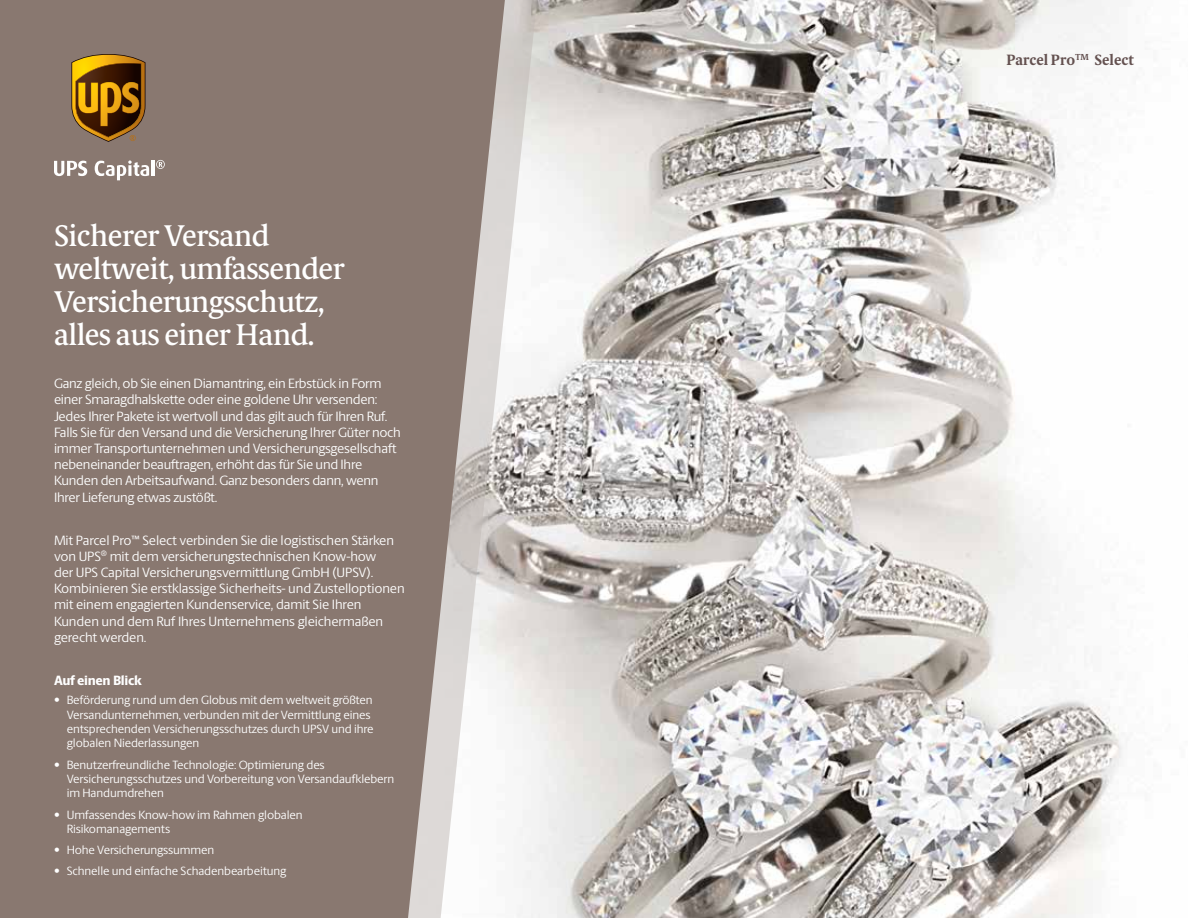
<style>
.page{position:relative;width:1188px;height:918px;background:#fff}
.page>*{position:absolute;margin:0;border:0;box-sizing:border-box;transform-origin:0 0}
.t1{font:500 30px/33px "UPS Berlingske Serif Tx";letter-spacing:-.02em;color:#fff}
.t2{font:700 15px "UPS Berlingske Serif Tx";color:#645150}
.t3{font:13.5px/16.2px "UPS Berlingske Sans";letter-spacing:-.02em;color:#fff}
.t4{font:800 13.5px "UPS Berlingske Sans";letter-spacing:-.02em;color:#fff}
.t5{font:12px/14.4px "UPS Berlingske Sans";letter-spacing:-.01em;color:#fff}
</style>
<div class="page">
<img style="left:540px;top:0;width:588px;height:918px">
<svg style="left:505px;top:0;width:35px;height:918px"></svg>
<svg style="left:0;top:0;width:505px;height:918px;fill:#897870"></svg>
<svg style="left:54px;top:161px;width:33px;height:15px"></svg>
<svg style="left:95px;top:160px;width:54px;height:20px"></svg>
<hr style="left:151px;top:161px;width:3px;height:15px;background:#fff">
<svg style="left:156px;top:160px;width:9px;height:9px"></svg>
<svg style="left:71px;top:54px;width:74px;height:88px"></svg>
<h1 class="t1" style="left:54px;top:219px;width:292px">Sicherer Versand weltweit, umfassender<br>Versicherungsschutz, alles aus einer Hand.</h1>
<p class="t3" style="left:54px;top:375px;width:348px">Ganz gleich, ob Sie einen Diamantring, ein Erbstück in Form einer Smaragdhalskette oder eine goldene Uhr versenden:<br>Jedes Ihrer Pakete ist wertvoll und das gilt auch für Ihren Ruf.<br>Falls Sie für den Versand und die Versicherung Ihrer Güter noch immer Transportunternehmen und Versicherungsgesellschaft nebeneinander beauftragen, erhöht das für Sie und Ihre Kunden den Arbeitsaufwand. Ganz besonders dann, wenn Ihrer Lieferung etwas zustößt.</p>
<p class="t3" style="left:54px;top:531px;width:352px">Mit Parcel Pro™ Select verbinden Sie die logistischen Stärken von UPS<sup>®</sup> mit dem versicherungstechnischen Know-how<br>der UPS Capital Versicherungsvermittlung GmbH (UPSV).<br>Kombinieren Sie erstklassige Sicherheits- und Zustelloptionen mit einem engagierten Kundenservice, damit Sie Ihren Kunden und dem Ruf Ihres Unternehmens gleichermaßen gerecht werden.</p>
<p class="t4" style="left:54px;top:670px;width:89px">Auf einen Blick</p>
<p class="t5" style="left:67px;top:692px;width:308px;text-indent:-13px">• Beförderung rund um den Globus mit dem weltweit größten Versandunternehmen, verbunden mit der Vermittlung eines entsprechenden Versicherungsschutzes durch UPSV und ihre globalen Niederlassungen</p>
<p class="t5" style="left:67px;top:757px;width:329px;text-indent:-13px">• Benutzerfreundliche Technologie: Optimierung des<br>Versicherungsschutzes und Vorbereitung von Versandaufklebern im Handumdrehen</p>
<p class="t5" style="left:67px;top:807px;width:237px;text-indent:-13px">• Umfassendes Know-how im Rahmen globalen<br>Risikomanagements</p>
<p class="t5" style="left:54px;top:842px;width:162px">• Hohe Versicherungssummen</p>
<p class="t5" style="left:54px;top:863px;width:234px">• Schnelle und einfache Schadenbearbeitung</p>
<p class="t2" style="left:1007px;top:49px;width:129px">Parcel Pro<sup>TM</sup> Select</p>
</div>
